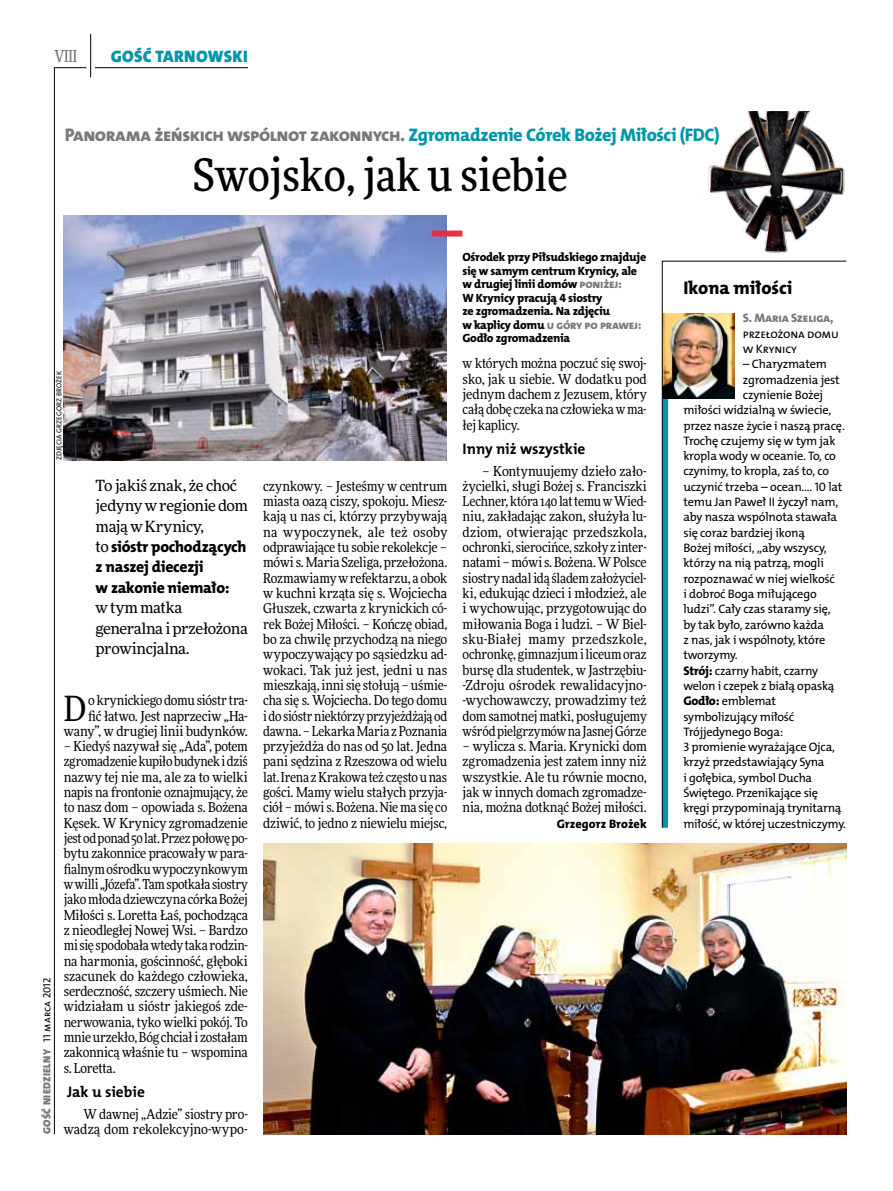
<style>
.page{position:relative;width:893px;height:1191px;background:#fff}
.page>*{position:absolute;margin:0;border:0;box-sizing:border-box;transform-origin:0 0}
.t1{font:500 45px "Freeday Narrow";color:#000}
.t2{font:34.8px "Freeday Narrow News";color:#000}
.t3{font:18.3px "The Mix HP8 Ex Bld";letter-spacing:-.025em;color:#787779}
.t4{font:18.3px "The Mix HP8 Ex Bld";letter-spacing:-.005em;color:#000}
.t5{font:16.65px "The Mix HP9 Blk";letter-spacing:.02em;color:#0096aa}
.t6{font:500 16.5px "Freeday Narrow";color:#787779;scale:.9 1}
.t7{font:15.75px/20.4px "The Mix HP8 Ex Bld";letter-spacing:-.02em;color:#000}
.t8{font:15.45px/20.4px "Freeday News";letter-spacing:-.02em;color:#000}
.t9{font:15.3px "The Mix HP7 Bld";color:#000}
.t10{font:13.65px/15.3px "Freeday Narrow News";letter-spacing:-.015em;color:#000;text-align:justify}
.t11{font:12.3px/15.3px "The Mix HP5 Plain";letter-spacing:-.015em;color:#000}
.t12{font:12.3px "The Mix HP8 Ex Bld";color:#787779}
.t13{font:12.3px "The Mix HP8 Ex Bld";letter-spacing:.005em;color:#000}
.t14{font:12px/13.5px "The Mix HP8 Ex Bld";letter-spacing:-.02em;color:#000}
.t15{font:10.5px "The Mix HP9 Blk";letter-spacing:.025em;color:#787779}
.t16{font:7.2px "The Mix HP5 Plain";letter-spacing:.015em;color:#000}
.s1{color:#0096aa}
.s2{font-family:"Freeday News";font-size:15.45px}
.s3{font-family:"The Mix HP5 Plain";color:#000}
.s4{color:#787779}
.s5{font-family:"The Mix HP8 Ex Bld";font-size:12.6px}
</style>
<div class="page">
<hr style="left:54px;top:67px;width:1px;height:1067px;background:#000">
<hr style="left:90px;top:34px;width:1px;height:43px;background:#000">
<hr style="left:54px;top:67px;width:32px;height:1px;background:#000">
<hr style="left:95px;top:67px;width:153px;height:1px;background:#000">
<img style="left:263px;top:843px;width:583px;height:291px">
<img style="left:63px;top:215px;width:383px;height:245px">
<svg style="left:662px;top:261px;width:185px;height:567px"></svg>
<div style="left:432px;top:230px;width:30px;height:6px;background:#e92f3f"></div>
<img style="left:708px;top:111px;width:137px;height:142px">
<p class="t6" style="left:54px;top:46px;width:27px">VIII</p>
<p class="t5" style="left:111px;top:46px;width:138px">GOŚĆ TARNOWSKI</p>
<h3 class="t3" style="left:65px;top:123px;width:657px">Panorama żeńskich wspólnot zakonnych. <span class="s1">Zgromadzenie Córek Bożej Miłości (FDC)</span></h3>
<h1 class="t1" style="left:193px;top:147px;width:376px">Swojsko, jak u siebie</h1>
<p class="t16" style="left:55px;top:460px;width:91px;rotate:-90deg">zdjęcia Grzegorz Brożek</p>
<p class="t8" style="left:96px;top:475px;width:154px">To jakiś znak, że choć jedyny w regionie dom mają w Krynicy,</p>
<p class="t7" style="left:96px;top:536px;width:152px"><span class="s2">to</span> sióstr pochodzących z naszej diecezji<br>w zakonie niemało:</p>
<p class="t8" style="left:96px;top:597px;width:154px">w tym matka generalna i przełożona prowincjalna.</p>
<p class="t15" style="left:40px;top:1134px;width:158px;rotate:-90deg">GOŚĆ NIEDZIELNY <span class="s3">11 marca 2012</span></p>
<p class="t10" style="left:64px;top:692px;width:186px;text-align:right">o krynickiego domu sióstr tra-<br>fić łatwo. Jest naprzeciw „Ha&shy;wany”, w drugiej linii budynków.</p>
<p class="t10" style="left:64px;top:738px;width:186px">– Kiedyś nazywał się „Ada”, potem zgromadzenie kupiło budynek i dziś nazwy tej nie ma, ale za to wielki napis na frontonie oznajmujący, że to nasz dom – opowiada s. Bożena Kęsek. W Krynicy zgromadzenie jest od ponad 50 lat. Przez połowę po&shy;bytu zakonnice pracowały w para&shy;fialnym ośrodku wypoczynkowym w willi „Józefa”. Tam spotkała siostry jako młoda dziewczyna córka Bożej Miłości s. Loretta Łaś, pochodząca z nieodległej Nowej Wsi. – Bardzo mi się spodobała wtedy taka rodzin&shy;na harmonia, gościnność, głęboki szacunek do każdego człowieka, serdeczność, szczery uśmiech. Nie widziałam u sióstr jakiegoś zde&shy;nerwowania, tyko wielki pokój. To mnie urzekło, Bóg chciał i zostałam zakonnicą właśnie tu – wspomina s. Loretta.</p>
<p class="t9" style="left:67px;top:1081px;width:79px">Jak u siebie</p>
<p class="t10" style="left:64px;top:1106px;width:186px;text-align:right">W dawnej „Adzie” siostry pro&shy;wadzą dom rekolekcyjno-wypo-</p>
<h2 class="t2" style="left:64px;top:686px;width:24px">D</h2>
<p class="t10" style="left:263px;top:478px;width:186px">czynkowy. – Jesteśmy w centrum miasta oazą ciszy, spokoju. Miesz&shy;kają u nas ci, którzy przybywają na wypoczynek, ale też osoby odprawiające tu sobie rekolekcje – mówi s. Maria Szeliga, przełożona.<br>Rozmawiamy w refektarzu, a obok w kuchni krząta się s. Wojciecha Głuszek, czwarta z krynickich có&shy;rek Bożej Miłości. – Kończę obiad, bo za chwilę przychodzą na niego wypoczywający po sąsiedzku ad&shy;wokaci. Tak już jest, jedni u nas mieszkają, inni się stołują – uśmie&shy;cha się s. Wojciecha. Do tego domu i do sióstr niektórzy przyjeżdżają od dawna. – Lekarka Maria z Poznania przyjeżdża do nas od 50 lat. Jedna pani sędzina z Rzeszowa od wielu lat. Irena z Krakowa też często u nas gości. Mamy wielu stałych przyja&shy;ciół – mówi s. Bożena. Nie ma się co dziwić, to jedno z niewielu miejsc,</p>
<p class="t14" style="left:462px;top:250px;width:185px">Ośrodek przy Piłsudskiego znajduje się w samym centrum Krynicy, ale w drugiej linii domów <span class="s4">poniżej:<br></span>W Krynicy pracują 4 siostry<br>ze zgromadzenia. Na zdjęciu<br>w kaplicy domu <span class="s4">u góry po prawej:<br></span>Godło zgromadzenia</p>
<p class="t10" style="left:463px;top:356px;width:186px">w których można poczuć się swoj&shy;sko, jak u siebie. W dodatku pod jednym dachem z Jezusem, który całą dobę czeka na człowieka w ma&shy;łej kaplicy.</p>
<p class="t9" style="left:463px;top:439px;width:124px">Inny niż wszystkie</p>
<p class="t10" style="left:463px;top:463px;width:186px;text-indent:20px">– Kontynuujemy dzieło zało&shy;życielki, sługi Bożej s. Franciszki Lechner, która 140 lat temu w Wied&shy;niu, zakładając zakon, służyła lu&shy;dziom, otwierając przedszkola, ochronki, sierocińce, szkoły z inter&shy;natami – mówi s. Bożena. W Polsce siostry nadal idą śladem założyciel&shy;ki, edukując dzieci i młodzież, ale i wychowując, przygotowując do miłowania Boga i ludzi. – W Biel&shy;sku-Białej mamy przedszkole, ochronkę, gimnazjum i liceum oraz bursę dla studentek, w Jastrzębiu--Zdroju ośrodek rewalidacyjno--wychowawczy, prowadzimy też dom samotnej matki, posługujemy wśród pielgrzymów na Jasnej Górze</p>
<p class="t10" style="left:463px;top:738px;width:186px">– wylicza s. Maria. Krynicki dom zgromadzenia jest zatem inny niż wszystkie. Ale tu równie mocno, jak w innych domach zgromadze&shy;nia, można dotknąć Bożej miłości.</p>
<p class="t13" style="left:557px;top:815px;width:92px">Grzegorz Brożek</p>
<h3 class="t4" style="left:683px;top:276px;width:111px">Ikona miłości</h3>
<p class="t12" style="left:743px;top:310px;width:92px">S. Maria Szeliga,</p>
<p class="t11" style="left:743px;top:326px;width:97px">przełożona domu w Krynicy</p>
<p class="t11" style="left:743px;top:356px;width:86px">– Charyzmatem</p>
<p class="t11" style="left:743px;top:372px;width:98px">zgromadzenia jest</p>
<p class="t11" style="left:743px;top:387px;width:82px">czynienie Bożej</p>
<p class="t11" style="left:683px;top:402px;width:150px">miłości widzialną w świecie,</p>
<p class="t11" style="left:683px;top:418px;width:163px">przez nasze życie i naszą pracę.</p>
<p class="t11" style="left:683px;top:433px;width:154px">Trochę czujemy się w tym jak</p>
<p class="t11" style="left:683px;top:448px;width:154px">kropla wody w oceanie. To, co</p>
<p class="t11" style="left:683px;top:464px;width:147px">czynimy, to kropla, zaś to, co</p>
<p class="t11" style="left:683px;top:479px;width:161px">uczynić trzeba – ocean.... 10 lat</p>
<p class="t11" style="left:683px;top:494px;width:156px">temu Jan Paweł II życzył nam,</p>
<p class="t11" style="left:683px;top:510px;width:155px">aby nasza wspólnota stawała</p>
<p class="t11" style="left:683px;top:525px;width:123px">się coraz bardziej ikoną</p>
<p class="t11" style="left:683px;top:540px;width:145px">Bożej miłości, „aby wszyscy,</p>
<p class="t11" style="left:683px;top:555px;width:142px">którzy na nią patrzą, mogli</p>
<p class="t11" style="left:683px;top:571px;width:153px">rozpoznawać w niej wielkość</p>
<p class="t11" style="left:683px;top:586px;width:135px">i dobroć Boga miłującego</p>
<p class="t11" style="left:683px;top:601px;width:149px">ludzi”. Cały czas staramy się,</p>
<p class="t11" style="left:683px;top:617px;width:142px">by tak było, zarówno każda</p>
<p class="t11" style="left:683px;top:632px;width:144px">z nas, jak i wspólnoty, które</p>
<p class="t11" style="left:683px;top:647px;width:56px">tworzymy.</p>
<p class="t11" style="left:683px;top:663px;width:136px"><span class="s5">Strój:</span> czarny habit, czarny</p>
<p class="t11" style="left:683px;top:678px;width:153px">welon i czepek z białą opaską</p>
<p class="t11" style="left:683px;top:693px;width:94px"><span class="s5">Godło:</span> emblemat</p>
<p class="t11" style="left:683px;top:709px;width:112px">symbolizujący miłość</p>
<p class="t11" style="left:683px;top:724px;width:101px">Trójjedynego Boga:</p>
<p class="t11" style="left:683px;top:739px;width:153px">3 promienie wyrażające Ojca,</p>
<p class="t11" style="left:683px;top:754px;width:143px">krzyż przedstawiający Syna</p>
<p class="t11" style="left:683px;top:770px;width:130px">i gołębica, symbol Ducha</p>
<p class="t11" style="left:683px;top:785px;width:136px">Świętego. Przenikające się</p>
<p class="t11" style="left:683px;top:800px;width:160px">kręgi przypominają trynitarną</p>
<p class="t11" style="left:683px;top:816px;width:164px">miłość, w której uczestniczymy.</p>
</div>
